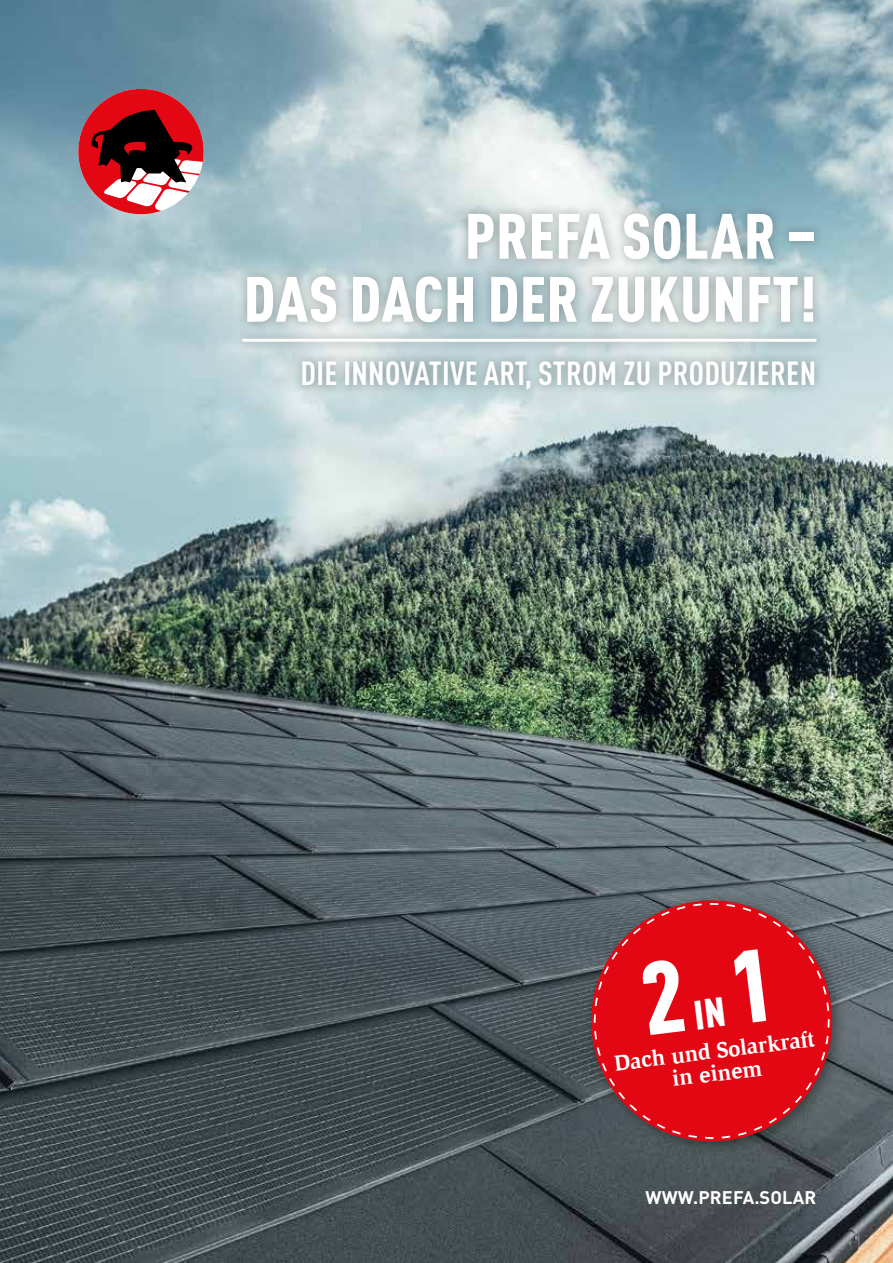
<style>
.page{position:relative;width:893px;height:1263px;background:#fff}
.page>*{position:absolute;margin:0;border:0;box-sizing:border-box;transform-origin:0 0}
.t1{font:900 condensed 63px/63px "DIN Pro";letter-spacing:.01em;color:#fff;text-align:right}
.t2{font:700 condensed 33px "DIN Pro";letter-spacing:.01em;color:#fff}
.t3{font:700 22.5px/22.5px "Slimbach Pro";color:#fff;text-align:center}
.t4{font:700 18px "DIN Pro";letter-spacing:.01em;color:#fff}
</style>
<div class="page">
<img style="left:0;top:0;width:893px;height:1263px">
<div style="left:231px;top:202px;width:597px;height:198px;background:#394448;opacity:.35"></div>
<hr style="left:242px;top:339px;width:574px;height:3px;background:#fff">
<svg style="left:78px;top:89px;width:126px;height:125px"></svg>
<div style="left:584px;top:893px;width:263px;height:263px;background:#000;opacity:.35"></div>
<svg style="left:584px;top:893px;width:255px;height:256px"></svg>
<svg style="left:592px;top:901px;width:239px;height:240px"></svg>
<h1 class="t1" style="left:244px;top:210px;width:574px">PREFA SOLAR –<br>DAS DACH DER ZUKUNFT!</h1>
<p class="t2" style="left:301px;top:356px;width:517px">DIE INNOVATIVE ART, STROM ZU PRODUZIEREN</p>
<p class="t3" style="left:613px;top:1053px;width:203px;rotate:-7deg">Dach und Solarkraft in einem</p>
<p class="t4" style="left:646px;top:1190px;width:172px">WWW.PREFA.SOLAR</p>
</div>
